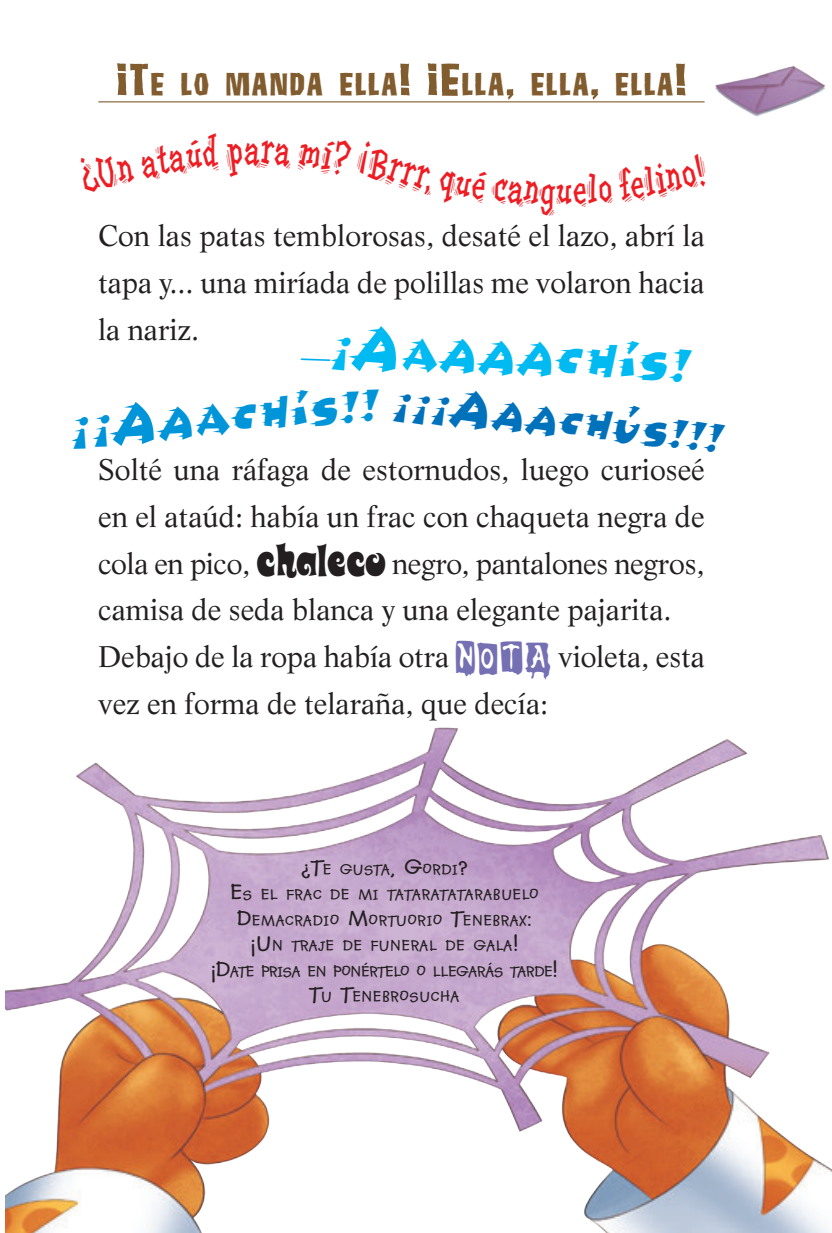
<style>
.page{position:relative;width:832px;height:1233px;background:#fff}
.page>*{position:absolute;margin:0;border:0;box-sizing:border-box;transform-origin:0 0}
.t1{font:italic 46.8px "Waste Of Time 7";color:#00baf1;scale:.85 1}
.t2{font:italic 44.77px "Waste Of Time 7";color:#0095d9;scale:.85 1}
.t3{font:italic 40.73px "Waste Of Time 7";color:#0072bc;scale:.85 1}
.t4{font:31.5px "Tiki Island";letter-spacing:.05em;color:#815c2e;scale:1.15 1}
.t5{font:29.25px/46.8px "Life";color:#231f20;text-align:justify}
.t6{font:700 17.1px/25.4px "Kidprint MT Std";letter-spacing:.035em;color:#231f20;text-align:center}
.s1{font-size:45px}
.s2{font-family:"Life";font-style:normal;font-size:29.25px;color:#00aeef}
.s3{font-size:60.75px}
.s4{font-size:51.75px}
.s5{font-family:"Novak Winter";font-size:42.75px}
.s6{font-family:"Beat My Guest";font-size:40.5px;color:#756fb3}
.s7{font-size:24.3px}
</style>
<div class="page">
<img style="left:6px;top:727px;width:825px;height:506px">
<hr style="left:98px;top:101px;width:606px;height:1px;background:#815c2e">
<img style="left:715px;top:65px;width:110px;height:52px">
<p class="t4" style="left:116px;top:65px;width:496px"><span class="s1">¡T</span>E LO MANDA ELLA<span class="s1">! ¡E</span>LLA<span class="s1">,</span> ELLA<span class="s1">,</span> ELLA<span class="s1">!</span></p>
<p class="t5" style="left:98px;top:212px;width:607px">Con las patas temblorosas, desaté el lazo, abrí la tapa y... una miríada de polillas me volaron hacia la nariz.</p>
<h1 class="t1" style="left:302px;top:314px;width:455px;rotate:2deg"><span class="s2">—</span>¡<span class="s3">A</span>aAAACHÍS!</h1>
<h3 class="t3" style="left:396px;top:372px;width:388px;rotate:6deg">¡¡¡<span class="s4">A</span>AACHÚS!!!</h3>
<h2 class="t2" style="left:155px;top:391px;width:257px;rotate:-6deg">AaCHÍS!!</h2>
<p class="t5" style="left:98px;top:446px;width:608px;text-align:left">Solté una ráfaga de estornudos, luego curioseé en el ataúd: había un frac con chaqueta negra de cola en pico, <span class="s5">chaleco</span> negro, pantalones negros, camisa de seda blanca y una elegante pajarita.<br>Debajo de la ropa había otra <span class="s6">NOTA</span> violeta, esta vez en forma de telaraña, que decía:</p>
<p class="t6" style="left:211px;top:856px;width:348px"><span class="s7">¿T</span>E GUSTA<span class="s7">, G</span>ORDI<span class="s7">?<br>E</span>S EL FRAC DE MI TATARATATARABUELO<br><span class="s7">D</span>EMACRADIO <span class="s7">M</span>ORTUORIO <span class="s7">T</span>ENEBRAX<span class="s7">:<br>¡U</span>N TRAJE DE FUNERAL DE GALA<span class="s7">!<br>¡D</span>ATE PRISA EN PONÉRTELO O LLEGARÁS TARDE<span class="s7">!<br>T</span>U <span class="s7">T</span>ENEBROSUCHA</p>
</div>
